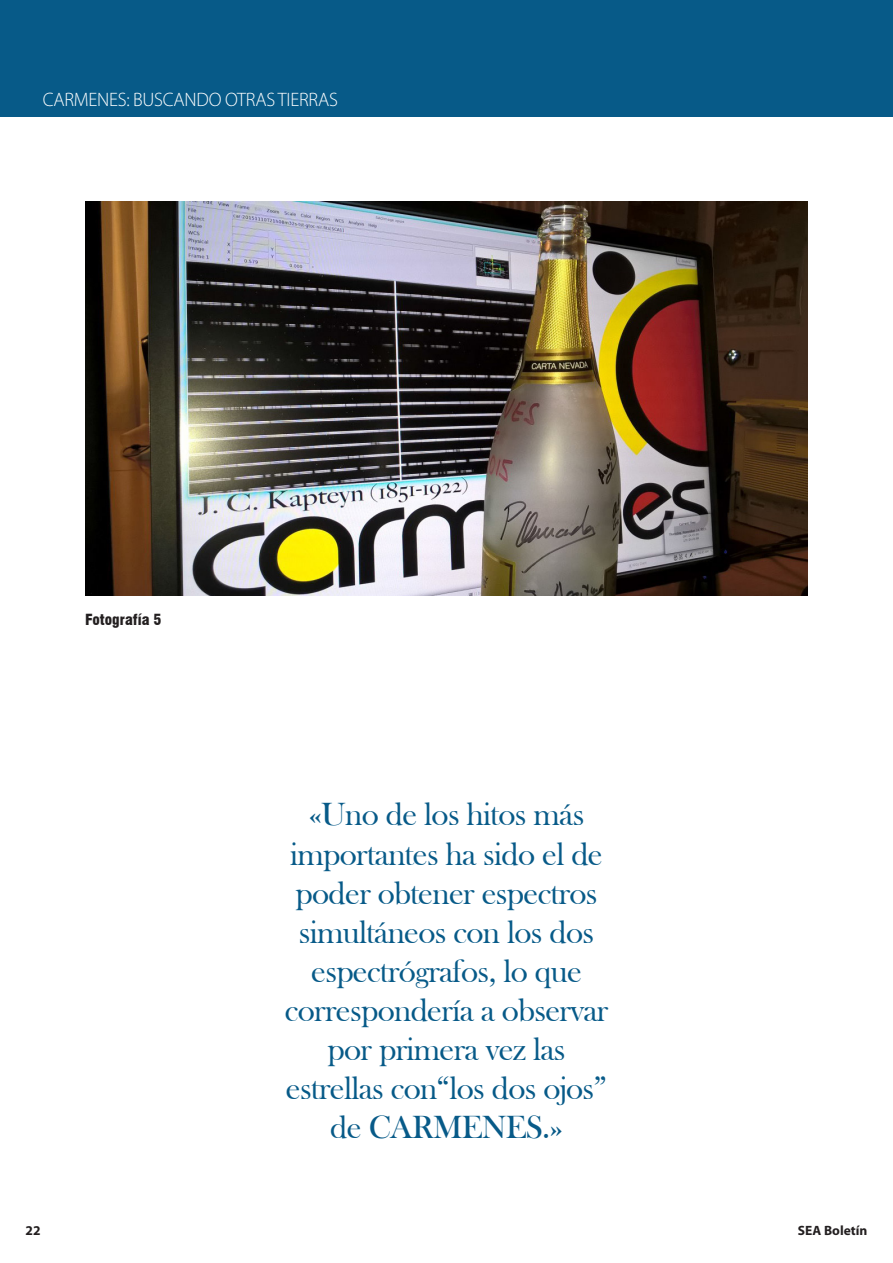
<style>
.page{position:relative;width:893px;height:1263px;background:#fff}
.page>*{position:absolute;margin:0;border:0;box-sizing:border-box;transform-origin:0 0}
.Body_1{font:33px/39px "Bask Old Face";letter-spacing:-.02em;color:#075a88;text-align:center}
.t1{font:300 19.5px "Myriad Pro";letter-spacing:-.01em;color:#fff}
.t2{font:900 condensed 15px "Swiss 721 BT";color:#231f20}
.t3{font:700 13.5px "Myriad Pro";color:#231f20}
</style>
<div class="page">
<div style="left:0;top:0;width:893px;height:117px;background:#075a88"></div>
<img style="left:85px;top:202px;width:723px;height:393px">
<p class="t1" style="left:43px;top:88px;width:297px">CARMENES: BUSCANDO OTRAS TIERRAS</p>
<p class="t2" style="left:85px;top:610px;width:78px">Fotografía 5</p>
<p class="Body_1" style="left:285px;top:796px;width:325px">«Uno de los hitos más importantes ha sido el de poder obtener espectros simultáneos con los dos espectrógrafos, lo que correspondería a observar por primera vez las estrellas con“los dos ojos” de CARMENES.»</p>
<p class="t3" style="left:26px;top:1221px;width:16px">22</p>
<p class="t3" style="left:798px;top:1221px;width:71px">SEA Boletín</p>
</div>
